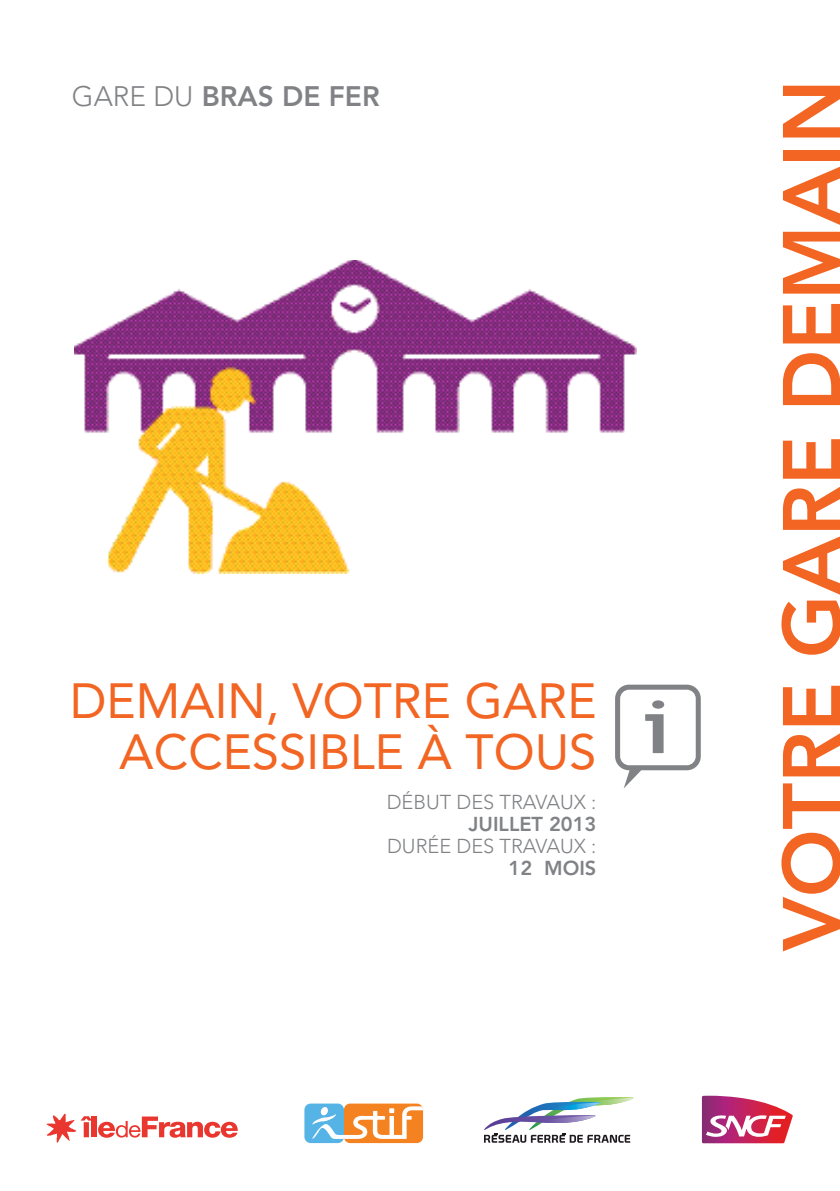
<style>
.page{position:relative;width:840px;height:1191px;background:#fff}
.page>*{position:absolute;margin:0;border:0;box-sizing:border-box;transform-origin:0 0}
.t1{font:800 81.2px "Avenir";color:#f26522}
.t2{font:49px/51px "Avenir";color:#f26522;text-align:right}
.t3{font:800 28px "Avenir";color:#808285}
.t4{font:300 20px "Avenir";color:#808285}
.t5{font:800 20px "Avenir";color:#808285}
.s1{font-weight:300}
</style>
<div class="page">
<svg style="left:615px;top:684px;width:85px;height:104px"></svg>
<svg style="left:701px;top:1095px;width:91px;height:48px"></svg>
<svg style="left:46px;top:1113px;width:192px;height:30px"></svg>
<svg style="left:484px;top:1097px;width:150px;height:45px"></svg>
<svg style="left:342px;top:1102px;width:82px;height:42px"></svg>
<div style="left:302px;top:1102px;width:43px;height:42px;background:#fff;border-radius:8px"></div>
<div style="left:344px;top:1103px;width:79px;height:40px;background:#f58220;border-radius:6px"></div>
<div style="left:304px;top:1103px;width:40px;height:40px;background:#56b3e5;border-radius:6px"></div>
<svg style="left:312px;top:1106px;width:111px;height:33px"></svg>
<img style="left:75px;top:261px;width:561px;height:312px">
<h3 class="t3" style="left:72px;top:80px;width:309px"><span class="s1">GARE Du</span> BRAS DE FER</h3>
<h1 class="t1" style="left:763px;top:951px;width:873px;rotate:-90deg">VOTRE GARE DEMAIN</h1>
<h2 class="t2" style="left:70px;top:676px;width:527px">DEMAIN, VOTRE GARE<br>ACCESSIBLE À TOUS</h2>
<p class="t4" style="left:386px;top:790px;width:211px">DÉBUT DES TRAVAUX :</p>
<p class="t5" style="left:468px;top:812px;width:129px">JUILLET 2013</p>
<p class="t4" style="left:387px;top:834px;width:211px">DU RÉE DES TRAVAUX :</p>
<p class="t5" style="left:508px;top:856px;width:88px">12 MOIS</p>
</div>
